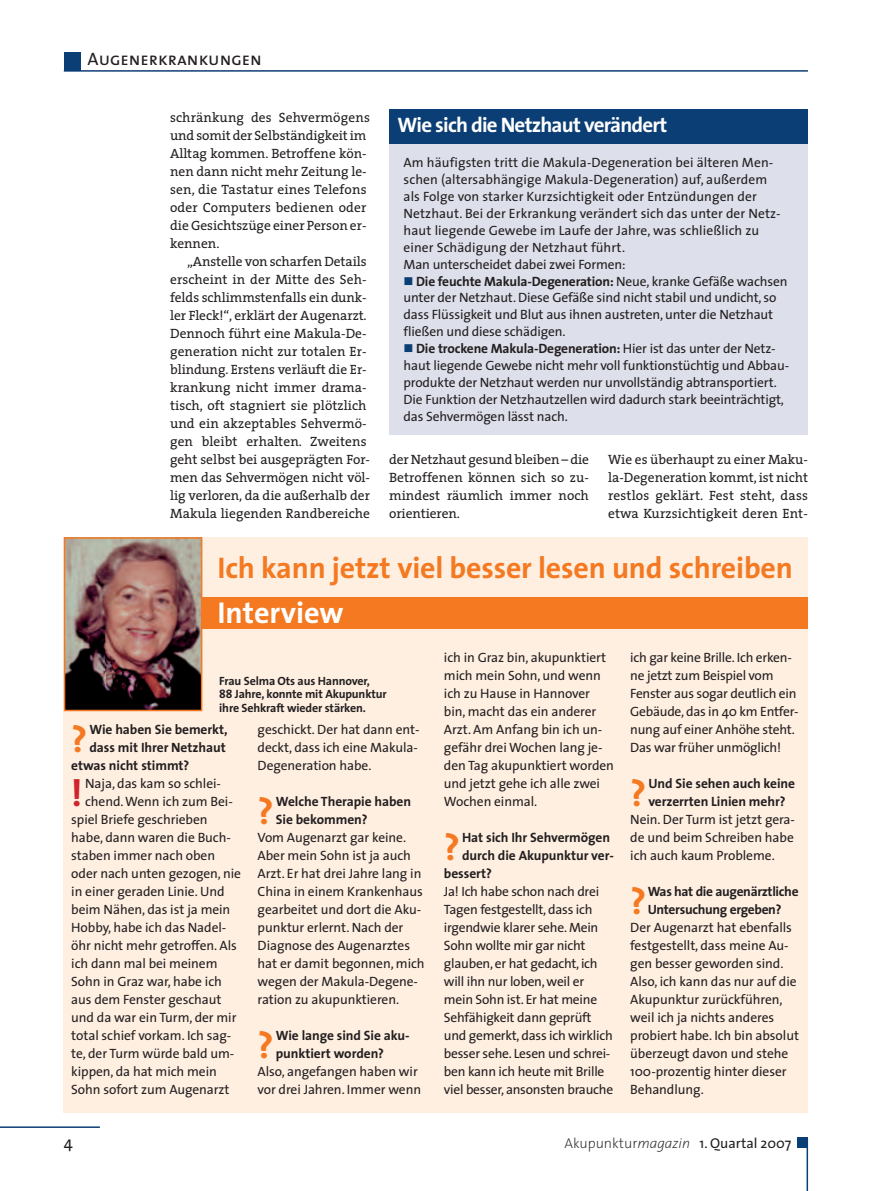
<style>
.page{position:relative;width:893px;height:1191px;background:#fff}
.page>*{position:absolute;margin:0;border:0;box-sizing:border-box;transform-origin:0 0}
.t1{font:700 37.5px "The Sans";color:#f47921}
.t2{font:700 37.5px "The Sans";color:#d1232a}
.t3{font:700 30.3px "The Sans";color:#fff}
.t4{font:700 30px "The Sans";letter-spacing:-.005em;color:#f47921}
.t5{font:700 21px "The Sans";letter-spacing:-.035em;color:#fff}
.t6{font:18px "The Sans Caps";color:#231f20}
.t7{font:16.5px "The Sans";color:#231f20}
.t8{font:14.25px "The Sans";color:#231f20}
.t9{font:13.5px/18px "The Sans";letter-spacing:-.005em;color:#231f20}
.t10{font:13.5px/18px "The Serif";color:#231f20;text-align:justify}
.t11{font:700 13.5px/18px "The Sans";letter-spacing:-.005em;color:#231f20}
.t12{font:700 13.5px/18px "The Sans";letter-spacing:-.025em;color:#231f20}
.t13{font:700 12px/13.5px "The Sans";letter-spacing:-.01em;color:#231f20}
.s1{color:#0b3e75}
.s2{font-weight:700}
.s3{font-weight:200}
.s4{font-weight:200;font-style:italic}
</style>
<div class="page">
<hr style="left:64px;top:70px;width:744px;height:2px;background:#0b3e75">
<div style="left:64px;top:52px;width:17px;height:19px;background:#0b3e75"></div>
<hr style="left:0;top:1126px;width:100px;height:2px;background:#0b3e75">
<hr style="left:806px;top:1138px;width:2px;height:53px;background:#0b3e75">
<div style="left:797px;top:1137px;width:11px;height:10px;background:#0b3e75"></div>
<div style="left:64px;top:537px;width:744px;height:575px;background:#feefe1"></div>
<div style="left:201px;top:597px;width:607px;height:32px;background:#f47921"></div>
<img style="left:67px;top:540px;width:132px;height:168px">
<div style="left:64px;top:537px;width:138px;height:174px;border:2px solid #f47921"></div>
<div style="left:389px;top:138px;width:419px;height:296px;background:#dddfea"></div>
<div style="left:389px;top:110px;width:419px;height:34px;background:#0b3e75"></div>
<h3 class="t6" style="left:88px;top:52px;width:176px">Augenerkrankungen</h3>
<p class="t10" style="left:170px;top:110px;width:201px;text-align:left">schränkung des Sehvermögens und somit der Selbständigkeit im<br>Alltag kommen. Betroffene kön&shy;nen dann nicht mehr Zeitung le&shy;sen, die Tastatur eines Telefons oder Computers bedienen oder die Gesichtszüge einer Person er&shy;kennen.</p>
<p class="t10" style="left:170px;top:254px;width:201px;text-align:left;text-indent:17px">„Anstelle von scharfen Details erscheint in der Mitte des Seh&shy;felds schlimmstenfalls ein dunk&shy;ler Fleck!“, erklärt der Augenarzt.<br>Dennoch führt eine Makula-De&shy;generation nicht zur totalen Er&shy;blindung. Erstens verläuft die Er&shy;krankung nicht immer drama&shy;tisch, oft stagniert sie plötzlich und ein akzeptables Sehvermö&shy;gen bleibt erhalten. Zweitens geht selbst bei ausgeprägten For&shy;men das Sehvermögen nicht völ&shy;lig verloren, da die außerhalb der<br>Makula liegenden Randbereiche</p>
<h3 class="t5" style="left:398px;top:117px;width:271px">Wie sich die Netzhaut verändert</h3>
<p class="t9" style="left:404px;top:155px;width:379px;line-height:17px">Am häufigsten tritt die Makula-Degeneration bei älteren Men&shy;schen (altersabhängige Makula-Degeneration) auf, außerdem als Folge von starker Kurzsichtigkeit oder Entzündungen der Netzhaut. Bei der Erkrankung verändert sich das unter der Netz&shy;haut liegende Gewebe im Laufe der Jahre, was schließlich zu einer Schädigung der Netzhaut führt.<br>Man unterscheidet dabei zwei Formen:</p>
<p class="t9" style="left:404px;top:274px;width:385px;line-height:17px"><span class="s1">■</span> <span class="s2">Die feuchte Makula-Degeneration:</span> Neue, kranke Gefäße wachsen unter der Netzhaut. Diese Gefäße sind nicht stabil und undicht, so dass Flüssigkeit und Blut aus ihnen austreten, unter die Netzhaut fließen und diese schädigen.</p>
<p class="t9" style="left:404px;top:341px;width:387px;line-height:17px"><span class="s1">■</span> <span class="s2">Die trockene Makula-Degeneration:</span> Hier ist das unter der Netz&shy;haut liegende Gewebe nicht mehr voll funktionstüchtig und Abbau&shy;produkte der Netzhaut werden nur unvollständig abtransportiert.<br>Die Funktion der Netzhautzellen wird dadurch stark beeinträchtigt, das Sehvermögen lässt nach.</p>
<p class="t10" style="left:389px;top:452px;width:201px">der Netzhaut gesund bleiben – die Betroffenen können sich so zu&shy;mindest räumlich immer noch orientieren.</p>
<p class="t10" style="left:608px;top:452px;width:201px">Wie es überhaupt zu einer Maku&shy;la-Degeneration kommt, ist nicht restlos geklärt. Fest steht, dass etwa Kurzsichtigkeit deren Ent-</p>
<h3 class="t4" style="left:217px;top:556px;width:577px">Ich kann jetzt viel besser lesen und schreiben</h3>
<h2 class="t3" style="left:217px;top:601px;width:128px">Interview</h2>
<p class="t13" style="left:219px;top:675px;width:169px">Frau Selma Ots aus Hannover,<br>88 Jahre, konnte mit Akupunktur ihre Sehkraft wieder stärken.</p>
<h1 class="t1" style="left:71px;top:724px;width:18px">?</h1>
<p class="t11" style="left:89px;top:721px;width:140px">Wie haben Sie bemerkt,</p>
<p class="t11" style="left:89px;top:739px;width:138px">dass mit Ihrer Netzhaut</p>
<p class="t11" style="left:71px;top:757px;width:120px">etwas nicht stimmt?</p>
<h1 class="t2" style="left:71px;top:778px;width:13px">!</h1>
<p class="t9" style="left:85px;top:775px;width:137px">Naja, das kam so schlei-</p>
<p class="t9" style="left:85px;top:793px;width:149px">chend. Wenn ich zum Bei-</p>
<p class="t9" style="left:71px;top:811px;width:138px">spiel Briefe geschrieben</p>
<p class="t9" style="left:71px;top:829px;width:161px">habe, dann waren die Buch-</p>
<p class="t9" style="left:71px;top:847px;width:145px">staben immer nach oben</p>
<p class="t9" style="left:71px;top:865px;width:171px">oder nach unten gezogen, nie</p>
<p class="t9" style="left:71px;top:883px;width:155px">in einer geraden Linie. Und</p>
<p class="t9" style="left:71px;top:901px;width:161px">beim Nähen, das ist ja mein</p>
<p class="t9" style="left:71px;top:919px;width:157px">Hobby, habe ich das Nadel-</p>
<p class="t9" style="left:71px;top:937px;width:167px">öhr nicht mehr getroffen. Als</p>
<p class="t9" style="left:71px;top:955px;width:148px">ich dann mal bei meinem</p>
<p class="t9" style="left:71px;top:973px;width:152px">Sohn in Graz war, habe ich</p>
<p class="t9" style="left:71px;top:991px;width:152px">aus dem Fenster geschaut</p>
<p class="t9" style="left:71px;top:1009px;width:167px">und da war ein Turm, der mir</p>
<p class="t9" style="left:71px;top:1027px;width:162px">total schief vorkam. Ich sag-</p>
<p class="t9" style="left:71px;top:1045px;width:165px">te, der Turm würde bald um-</p>
<p class="t9" style="left:71px;top:1063px;width:147px">kippen, da hat mich mein</p>
<p class="t9" style="left:71px;top:1081px;width:160px">Sohn sofort zum Augenarzt</p>
<p class="t7" style="left:64px;top:1136px;width:10px">4</p>
<p class="t9" style="left:258px;top:721px;width:163px;text-align:justify">geschickt. Der hat dann ent&shy;deckt, dass ich eine Makula-Degeneration habe.</p>
<h1 class="t1" style="left:258px;top:796px;width:18px">?</h1>
<p class="t11" style="left:276px;top:793px;width:137px">Welche Therapie haben<br>Sie bekommen?</p>
<p class="t9" style="left:258px;top:829px;width:169px">Vom Augenarzt gar keine.<br>Aber mein Sohn ist ja auch<br>Arzt. Er hat drei Jahre lang in<br>China in einem Krankenhaus gearbeitet und dort die Aku&shy;punktur erlernt. Nach der<br>Diagnose des Augenarztes hat er damit begonnen, mich wegen der Makula-Degene&shy;ration zu akupunktieren.</p>
<h1 class="t1" style="left:258px;top:1030px;width:18px">?</h1>
<p class="t11" style="left:276px;top:1027px;width:135px">Wie lange sind Sie aku&shy;punktiert worden?</p>
<p class="t9" style="left:258px;top:1063px;width:165px">Also, angefangen haben wir vor drei Jahren. Immer wenn</p>
<p class="t9" style="left:444px;top:649px;width:172px">ich in Graz bin, akupunktiert mich mein Sohn, und wenn ich zu Hause in Hannover bin, macht das ein anderer<br>Arzt. Am Anfang bin ich un&shy;gefähr drei Wochen lang je&shy;den Tag akupunktiert worden und jetzt gehe ich alle zwei<br>Wochen einmal.</p>
<h1 class="t1" style="left:444px;top:832px;width:18px">?</h1>
<p class="t11" style="left:462px;top:829px;width:150px">Hat sich Ihr Sehvermögen</p>
<p class="t11" style="left:462px;top:847px;width:153px">durch die Akupunktur ver-</p>
<p class="t11" style="left:444px;top:865px;width:50px">bessert?</p>
<p class="t9" style="left:444px;top:883px;width:171px">Ja! Ich habe schon nach drei<br>Tagen festgestellt, dass ich irgendwie klarer sehe. Mein<br>Sohn wollte mir gar nicht glauben, er hat gedacht, ich will ihn nur loben, weil er mein Sohn ist. Er hat meine<br>Sehfähigkeit dann geprüft und gemerkt, dass ich wirklich besser sehe. Lesen und schrei&shy;ben kann ich heute mit Brille viel besser, ansonsten brauche</p>
<p class="t9" style="left:630px;top:649px;width:170px">ich gar keine Brille. Ich erken&shy;ne jetzt zum Beispiel vom<br>Fenster aus sogar deutlich ein<br>Gebäude, das in 40 km Entfer&shy;nung auf einer Anhöhe steht.<br>Das war früher unmöglich!</p>
<h1 class="t1" style="left:630px;top:778px;width:18px">?</h1>
<p class="t11" style="left:648px;top:775px;width:148px">Und Sie sehen auch keine verzerrten Linien mehr?</p>
<p class="t9" style="left:630px;top:811px;width:166px;text-align:justify">Nein. Der Turm ist jetzt gera&shy;de und beim Schreiben habe ich auch kaum Probleme.</p>
<h1 class="t1" style="left:630px;top:886px;width:18px">?</h1>
<p class="t12" style="left:648px;top:883px;width:152px">Was hat die augenärztliche<br>Untersuchung ergeben?</p>
<p class="t9" style="left:630px;top:919px;width:170px">Der Augenarzt hat ebenfalls festgestellt, dass meine Au&shy;gen besser geworden sind.<br>Also, ich kann das nur auf die<br>Akupunktur zurückführen, weil ich ja nichts anderes probiert habe. Ich bin absolut überzeugt davon und stehe<br>100-prozentig hinter dieser<br>Behandlung.</p>
<p class="t8" style="left:564px;top:1137px;width:229px"><span class="s3">Akupunktur</span><span class="s4">magazin</span> 1. Quartal 2007</p>
</div>
